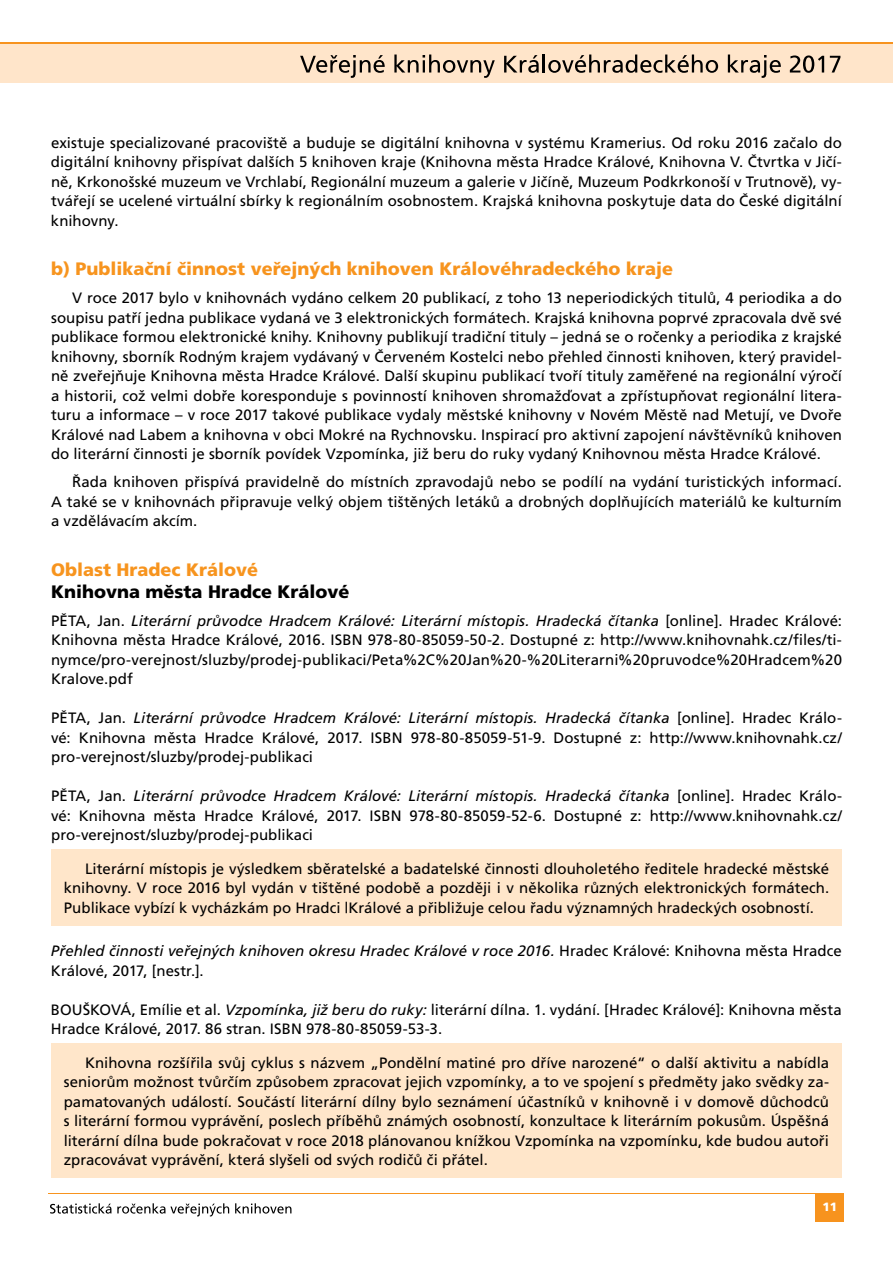
<style>
.page{position:relative;width:893px;height:1263px;background:#fff}
.page>*{position:absolute;margin:0;border:0;box-sizing:border-box;transform-origin:0 0}
.t1{font:900 18px "Frutiger CE";color:#f7941e}
.t2{font:900 18px "Frutiger CE";color:#000}
.t3{font:15px/19.5px "Frutiger CE";color:#000;text-align:justify}
.t4{font:italic 15px/19.5px "Frutiger CE";letter-spacing:.005em;color:#000}
.t5{font:900 12px "Frutiger CE";color:#fff}
.s1{font-style:italic}
.s2{font-style:normal}
</style>
<div class="page">
<div style="left:816px;top:1193px;width:28px;height:28px;background:#f7931e"></div>
<hr style="left:49px;top:1193px;width:795px;height:1px;background:#f7931e">
<svg style="left:50px;top:1203px;width:179px;height:13px"></svg>
<svg style="left:235px;top:1203px;width:56px;height:10px"></svg>
<hr style="left:0;top:43px;width:893px;height:2px;background:#f7931e">
<div style="left:0;top:45px;width:893px;height:38px;background:#ffe5ca"></div>
<svg style="left:300px;top:55px;width:85px;height:23px"></svg>
<svg style="left:394px;top:55px;width:101px;height:23px"></svg>
<svg style="left:504px;top:55px;width:214px;height:18px"></svg>
<svg style="left:728px;top:55px;width:53px;height:23px"></svg>
<svg style="left:790px;top:55px;width:34px;height:18px"></svg>
<svg style="left:830px;top:56px;width:10px;height:17px"></svg>
<div style="left:51px;top:849px;width:791px;height:76px;background:#ffe6ca"></div>
<div style="left:51px;top:1043px;width:791px;height:135px;background:#ffe6ca"></div>
<p class="t3" style="left:51px;top:133px;width:792px">existuje specializované pracoviště a buduje se digitální knihovna v systému Kramerius. Od roku 2016 začalo do digitální knihovny přispívat dalších 5 knihoven kraje (Knihovna města Hradce Králové, Knihovna V. Čtvrtka v Jičí&shy;ně, Krkonošské muzeum ve Vrchlabí, Regionální muzeum a galerie v Jičíně, Muzeum Podkrkonoší v Trutnově), vy&shy;tvářejí se ucelené virtuální sbírky k regionálním osobnostem. Krajská knihovna poskytuje data do České digitální knihovny.</p>
<p class="t1" style="left:51px;top:259px;width:623px">b) Publikační činnost veřejných knihoven Královéhradeckého kraje</p>
<p class="t3" style="left:51px;top:288px;width:792px;text-indent:21px">V roce 2017 bylo v knihovnách vydáno celkem 20 publikací, z toho 13 neperiodických titulů, 4 periodika a do soupisu patří jedna publikace vydaná ve 3 elektronických formátech. Krajská knihovna poprvé zpracovala dvě své publikace formou elektronické knihy. Knihovny publikují tradiční tituly – jedná se o ročenky a periodika z krajské knihovny, sborník Rodným krajem vydávaný v Červeném Kostelci nebo přehled činnosti knihoven, který pravidel&shy;ně zveřejňuje Knihovna města Hradce Králové. Další skupinu publikací tvoří tituly zaměřené na regionální výročí a historii, což velmi dobře koresponduje s povinností knihoven shromažďovat a zpřístupňovat regionální litera&shy;turu a informace – v roce 2017 takové publikace vydaly městské knihovny v Novém Městě nad Metují, ve Dvoře Králové nad Labem a knihovna v obci Mokré na Rychnovsku. Inspirací pro aktivní zapojení návštěvníků knihoven do literární činnosti je sborník povídek Vzpomínka, již beru do ruky vydaný Knihovnou města Hradce Králové.</p>
<p class="t3" style="left:51px;top:472px;width:792px;text-indent:21px">Řada knihoven přispívá pravidelně do místních zpravodajů nebo se podílí na vydání turistických informací.<br>A také se v knihovnách připravuje velký objem tištěných letáků a drobných doplňujících materiálů ke kulturním a vzdělávacím akcím.</p>
<p class="t1" style="left:51px;top:559px;width:209px">Oblast Hradec Králové</p>
<p class="t2" style="left:51px;top:581px;width:300px">Knihovna města Hradce Králové</p>
<p class="t3" style="left:51px;top:611px;width:792px">PĚTA, Jan. <span class="s1">Literární průvodce Hradcem Králové: Literární místopis. Hradecká čítanka</span> [online]. Hradec Králové:<br>Knihovna města Hradce Králové, 2016. ISBN 978-80-85059-50-2. Dostupné z: http://www.knihovnahk.cz/files/ti&shy;nymce/pro-verejnost/sluzby/prodej-publikaci/Peta%2C%20Jan%20-%20Literarni%20pruvodce%20Hradcem%20<br>Kralove.pdf</p>
<p class="t3" style="left:51px;top:708px;width:792px">PĚTA, Jan. <span class="s1">Literární průvodce Hradcem Králové: Literární místopis. Hradecká čítanka</span> [online]. Hradec Králo&shy;vé: Knihovna města Hradce Králové, 2017. ISBN 978-80-85059-51-9. Dostupné z: http://www.knihovnahk.cz/ pro-verejnost/sluzby/prodej-publikaci</p>
<p class="t3" style="left:51px;top:786px;width:792px">PĚTA, Jan. <span class="s1">Literární průvodce Hradcem Králové: Literární místopis. Hradecká čítanka</span> [online]. Hradec Králo&shy;vé: Knihovna města Hradce Králové, 2017. ISBN 978-80-85059-52-6. Dostupné z: http://www.knihovnahk.cz/ pro-verejnost/sluzby/prodej-publikaci</p>
<p class="t3" style="left:64px;top:859px;width:767px;text-indent:21px">Literární místopis je výsledkem sběratelské a badatelské činnosti dlouholetého ředitele hradecké městské knihovny. V roce 2016 byl vydán v tištěné podobě a později i v několika různých elektronických formátech.<br>Publikace vybízí k vycházkám po Hradci |Králové a přibližuje celou řadu významných hradeckých osobností.</p>
<p class="t4" style="left:51px;top:941px;width:792px">Přehled činnosti veřejných knihoven okresu Hradec Králové v roce 2016. <span class="s2">Hradec Králové: Knihovna města Hradce<br>Králové, 2017, [nestr.].</span></p>
<p class="t3" style="left:51px;top:999px;width:792px">BOUŠKOVÁ, Emílie et al. <span class="s1">Vzpomínka, již beru do ruky:</span> literární dílna. 1. vydání. [Hradec Králové]: Knihovna města<br>Hradce Králové, 2017. 86 stran. ISBN 978-80-85059-53-3.</p>
<p class="t3" style="left:64px;top:1053px;width:767px;text-indent:21px">Knihovna rozšířila svůj cyklus s názvem „Pondělní matiné pro dříve narozené“ o další aktivitu a nabídla seniorům možnost tvůrčím způsobem zpracovat jejich vzpomínky, a to ve spojení s předměty jako svědky za&shy;pamatovaných událostí. Součástí literární dílny bylo seznámení účastníků v knihovně i v domově důchodců s literární formou vyprávění, poslech příběhů známých osobností, konzultace k literárním pokusům. Úspěšná literární dílna bude pokračovat v roce 2018 plánovanou knížkou Vzpomínka na vzpomínku, kde budou autoři zpracovávat vyprávění, která slyšeli od svých rodičů či přátel.</p>
<p class="t5" style="left:822px;top:1200px;width:16px">11</p>
</div>
